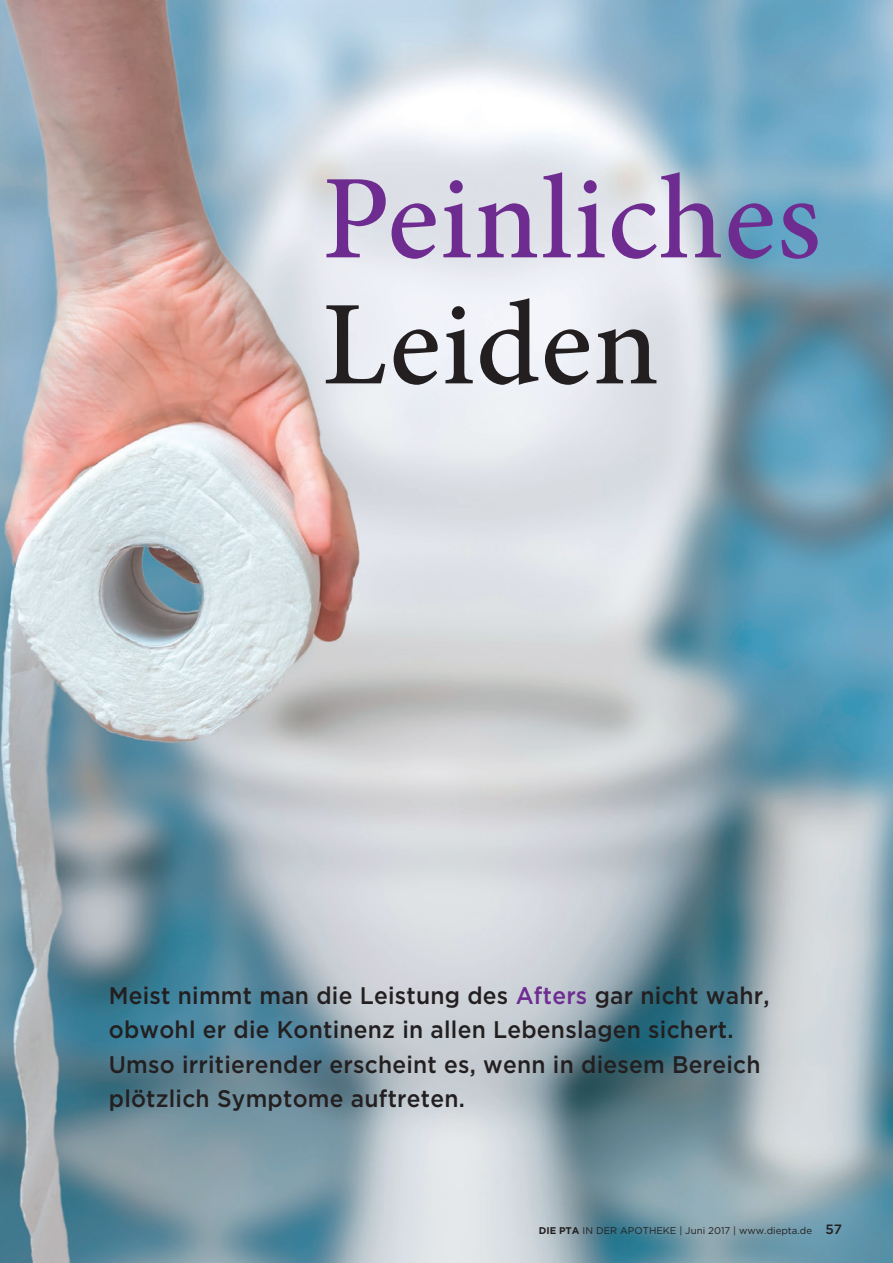
<style>
.page{position:relative;width:893px;height:1263px;background:#fff}
.page>*{position:absolute;margin:0;border:0;box-sizing:border-box;transform-origin:0 0}
.t1{font:500 120px "Minion Pro";letter-spacing:.01em;color:#6e2c91}
.t2{font:500 120px "Minion Pro";letter-spacing:.01em;color:#231f20}
.t3{font:500 24px/34.5px "Gotham";letter-spacing:.01em;color:#231f20;scale:.95 1}
.t4{font:9.75px "Gotham";color:#231f20}
.s1{color:#6e2c91}
.s2{font-weight:700}
.s3{font-weight:500;font-size:13.5px}
</style>
<div class="page">
<img style="left:0;top:0;width:893px;height:1263px">
<h1 class="t1" style="left:322px;top:138px;width:501px">Peinliches</h1>
<h1 class="t2" style="left:322px;top:264px;width:339px">Leiden</h1>
<p class="t3" style="left:109px;top:978px;width:697px">Meist nimmt man die Leistung des <span class="s1">Afters</span> gar nicht wahr, obwohl er die Kontinenz in allen Lebenslagen sichert.<br>Umso irritierender erscheint es, wenn in diesem Bereich plötzlich Symptome auftreten.</p>
<p class="t4" style="left:539px;top:1224px;width:305px"><span class="s2">DIE PTA</span> IN DER APOTHEKE | Juni 2017 | www.diepta.de <span class="s3">57</span></p>
</div>
